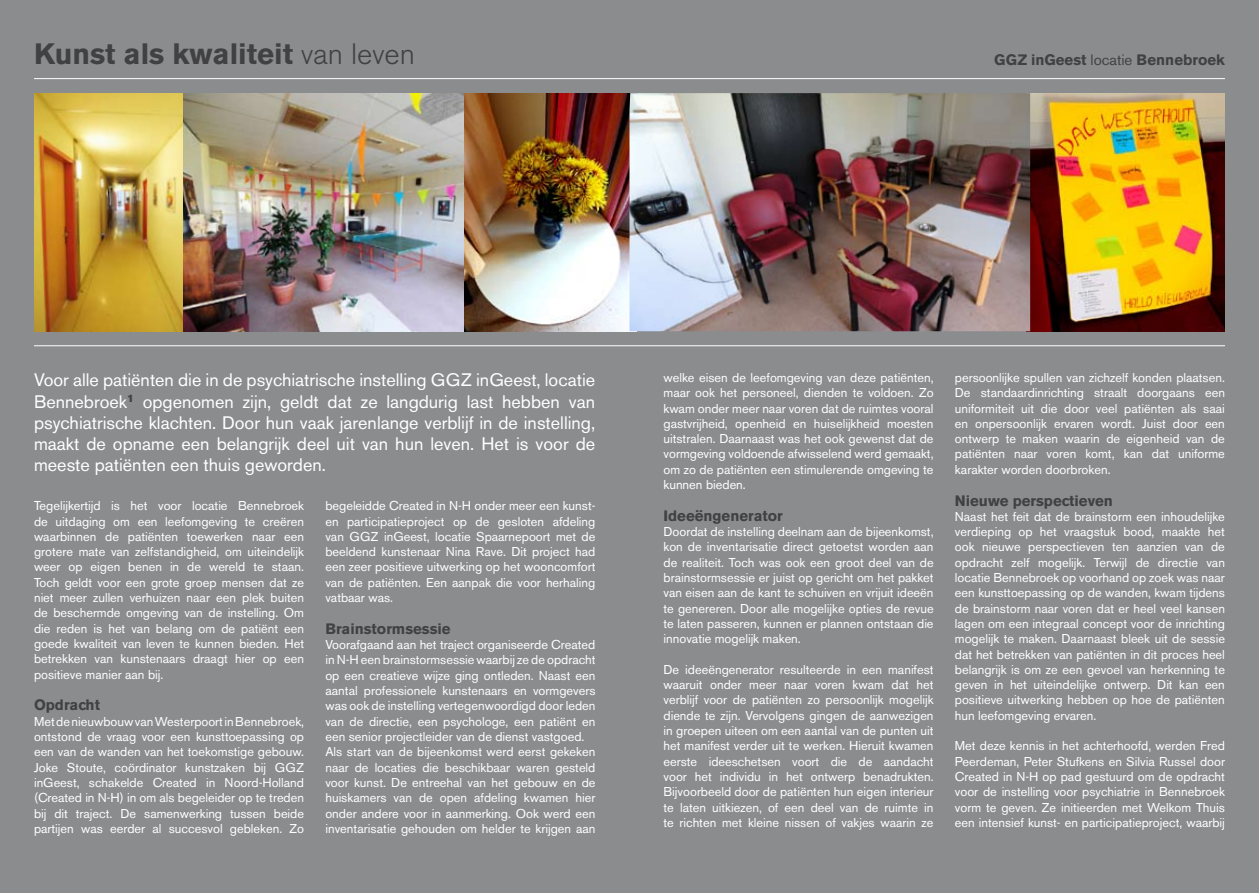
<style>
.page{position:relative;width:1259px;height:893px;background:#fff}
.page>*{position:absolute;margin:0;border:0;box-sizing:border-box;transform-origin:0 0}
.t1{font:700 29.25px "Akzidenz Grotesk BE";color:#414142}
.t2{font:18px/21.5px "Akzidenz Grotesk BE";color:#fff;text-align:justify}
.t3{font:700 15px "Akzidenz Grotesk BE";color:#414142}
.t4{font:12.75px/15.3px "Akzidenz Grotesk BE";color:#fff;text-align:justify}
.s1{font-weight:300}
.s2{font-weight:400}
</style>
<div class="page">
<div style="left:0;top:0;width:1258px;height:893px;background:#8a8c8e"></div>
<hr style="left:34px;top:78px;width:1191px;height:1px;background:#fff">
<hr style="left:34px;top:345px;width:1191px;height:1px;background:#fff">
<img style="left:183px;top:93px;width:282px;height:238px">
<img style="left:34px;top:93px;width:149px;height:238px">
<img style="left:465px;top:93px;width:164px;height:238px">
<img style="left:1030px;top:93px;width:195px;height:238px">
<img style="left:629px;top:93px;width:401px;height:238px">
<h1 class="t1" style="left:34px;top:37px;width:382px">Kunst als kwaliteit <span class="s1">van leven</span></h1>
<p class="t3" style="left:994px;top:51px;width:232px">GGZ inGeest <span class="s2">locatie</span> Bennebroek</p>
<p class="t2" style="left:34px;top:369px;width:562px">Voor alle patiënten die in de psychiatrische instelling GGZ inGeest, locatie Bennebroek<sup>1</sup> opgenomen zijn, geldt dat ze langdurig last hebben van psychiatrische klachten. Door hun vaak jarenlange verblijf in de instelling, maakt de opname een belangrijk deel uit van hun leven. Het is voor de meeste patiënten een thuis geworden.</p>
<p class="t4" style="left:34px;top:498px;width:272px">Tegelijkertijd is het voor locatie Bennebroek de uitdaging om een leefomgeving te creëren waarbinnen de patiënten toewerken naar een grotere mate van zelfstandigheid, om uiteindelijk weer op eigen benen in de wereld te staan.<br>Toch geldt voor een grote groep mensen dat ze niet meer zullen verhuizen naar een plek buiten de beschermde omgeving van de instelling. Om die reden is het van belang om de patiënt een goede kwaliteit van leven te kunnen bieden. Het betrekken van kunstenaars draagt hier op een positieve manier aan bij.</p>
<p class="t3" style="left:34px;top:696px;width:67px">Opdracht</p>
<p class="t4" style="left:34px;top:714px;width:272px">Met de nieuwbouw van Westerpoort in Bennebroek, ontstond de vraag voor een kunsttoepassing op een van de wanden van het toekomstige gebouw.<br>Joke Stoute, coördinator kunstzaken bij GGZ inGeest, schakelde Created in Noord-Holland (Created in N-H) in om als begeleider op te treden bij dit traject. De samenwerking tussen beide partijen was eerder al succesvol gebleken. Zo</p>
<p class="t4" style="left:325px;top:498px;width:272px">begeleidde Created in N-H onder meer een kunst&shy;en participatieproject op de gesloten afdeling van GGZ inGeest, locatie Spaarnepoort met de beeldend kunstenaar Nina Rave. Dit project had een zeer positieve uitwerking op het wooncomfort van de patiënten. Een aanpak die voor herhaling vatbaar was.</p>
<p class="t3" style="left:325px;top:620px;width:127px">Brainstormsessie</p>
<p class="t4" style="left:325px;top:637px;width:272px;text-align:left">Voorafgaand aan het traject organiseerde Created in N-H een brainstormsessie waarbij ze de opdracht op een creatieve wijze ging ontleden. Naast een aantal professionele kunstenaars en vormgevers was ook de instelling vertegenwoordigd door leden van de directie, een psychologe, een patiënt en een senior projectleider van de dienst vastgoed.<br>Als start van de bijeenkomst werd eerst gekeken naar de locaties die beschikbaar waren gesteld voor kunst. De entreehal van het gebouw en de huiskamers van de open afdeling kwamen hier onder andere voor in aanmerking. Ook werd een inventarisatie gehouden om helder te krijgen aan</p>
<p class="t4" style="left:663px;top:370px;width:272px">welke eisen de leefomgeving van deze patiënten, maar ook het personeel, dienden te voldoen. Zo kwam onder meer naar voren dat de ruimtes vooral gastvrijheid, openheid en huiselijkheid moesten uitstralen. Daarnaast was het ook gewenst dat de vormgeving voldoende afwisselend werd gemaakt, om zo de patiënten een stimulerende omgeving te kunnen bieden.</p>
<p class="t3" style="left:663px;top:507px;width:121px">Ideeëngenerator</p>
<p class="t4" style="left:663px;top:524px;width:272px">Doordat de instelling deelnam aan de bijeenkomst, kon de inventarisatie direct getoetst worden aan de realiteit. Toch was ook een groot deel van de brainstormsessie er juist op gericht om het pakket van eisen aan de kant te schuiven en vrijuit ideeën te genereren. Door alle mogelijke opties de revue te laten passeren, kunnen er plannen ontstaan die innovatie mogelijk maken.</p>
<p class="t4" style="left:663px;top:662px;width:272px">De ideeëngenerator resulteerde in een manifest waaruit onder meer naar voren kwam dat het verblijf voor de patiënten zo persoonlijk mogelijk diende te zijn. Vervolgens gingen de aanwezigen in groepen uiteen om een aantal van de punten uit het manifest verder uit te werken. Hieruit kwamen eerste ideeschetsen voort die de aandacht voor het individu in het ontwerp benadrukten.<br>Bijvoorbeeld door de patiënten hun eigen interieur te laten uitkiezen, of een deel van de ruimte in te richten met kleine nissen of vakjes waarin ze</p>
<p class="t4" style="left:955px;top:370px;width:272px">persoonlijke spullen van zichzelf konden plaatsen.<br>De standaardinrichting straalt doorgaans een uniformiteit uit die door veel patiënten als saai en onpersoonlijk ervaren wordt. Juist door een ontwerp te maken waarin de eigenheid van de patiënten naar voren komt, kan dat uniforme karakter worden doorbroken.</p>
<p class="t3" style="left:955px;top:492px;width:160px">Nieuwe perspectieven</p>
<p class="t4" style="left:955px;top:509px;width:272px">Naast het feit dat de brainstorm een inhoudelijke verdieping op het vraagstuk bood, maakte het ook nieuwe perspectieven ten aanzien van de opdracht zelf mogelijk. Terwijl de directie van locatie Bennebroek op voorhand op zoek was naar een kunsttoepassing op de wanden, kwam tijdens de brainstorm naar voren dat er heel veel kansen lagen om een integraal concept voor de inrichting mogelijk te maken. Daarnaast bleek uit de sessie dat het betrekken van patiënten in dit proces heel belangrijk is om ze een gevoel van herkenning te geven in het uiteindelijke ontwerp. Dit kan een positieve uitwerking hebben op hoe de patiënten hun leefomgeving ervaren.</p>
<p class="t4" style="left:955px;top:738px;width:272px">Met deze kennis in het achterhoofd, werden Fred Peerdeman, Peter Stufkens en Silvia Russel door Created in N-H op pad gestuurd om de opdracht voor de instelling voor psychiatrie in Bennebroek vorm te geven. Ze initieerden met Welkom Thuis een intensief kunst- en participatieproject, waarbij</p>
</div>
